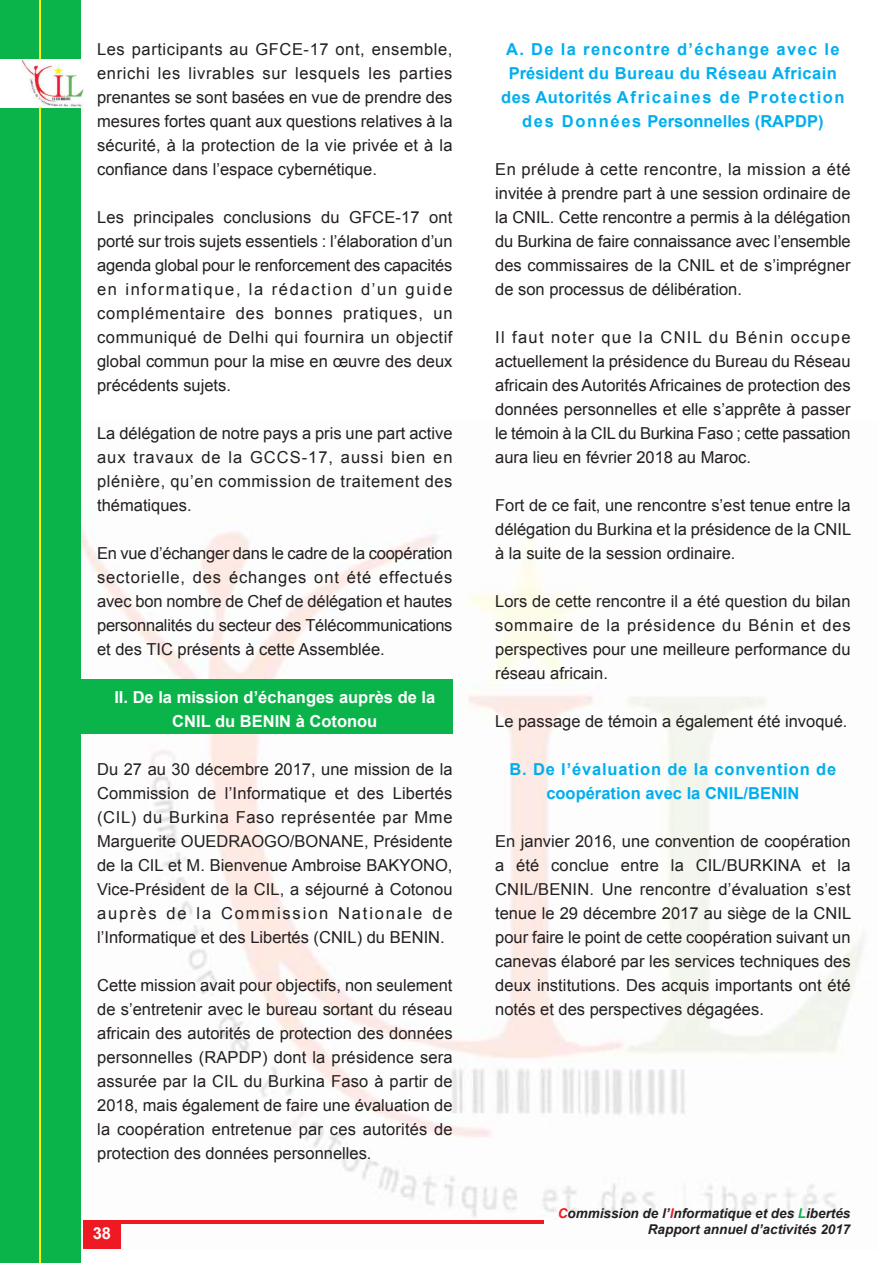
<style>
.page{position:relative;width:893px;height:1263px;background:#fff}
.page>*{position:absolute;margin:0;border:0;box-sizing:border-box;transform-origin:0 0}
.t1{font:16.5px/24px "Arial";color:#241f1f;text-align:justify}
.t2{font:700 16.5px/24px "Arial";letter-spacing:.03em;color:#00aeef;text-align:center}
.t3{font:700 16.5px/24px "Arial";letter-spacing:.05em;color:#00aeef;text-align:center}
.t4{font:700 16.5px/24px "Arial";color:#fff;text-align:center}
.t5{font:italic 700 13.5px/16.2px "Arial";color:#241f1f;text-align:right}
.s1{color:#ef1923}
.s2{color:#0ab44a}
</style>
<div class="page">
<img style="left:80px;top:421px;width:784px;height:828px">
<div style="left:0;top:0;width:80px;height:1263px;background:#0ab44a"></div>
<div style="left:0;top:59px;width:82px;height:49px;background:#fff"></div>
<hr style="left:39px;top:0;width:2px;height:1263px;background:#fff300">
<img style="left:22px;top:60px;width:61px;height:47px">
<div style="left:83px;top:1221px;width:37px;height:27px;background:#ef1923"></div>
<hr style="left:83px;top:1220px;width:460px;height:4px;background:#ef1923">
<div style="left:81px;top:679px;width:372px;height:54px;background:#0ab44a"></div>
<p class="t1" style="left:97px;top:37px;width:357px">Les participants au GFCE-17 ont, ensemble, enrichi les livrables sur lesquels les parties prenantes se sont basées en vue de prendre des mesures fortes quant aux questions relatives à la sécurité, à la protection de la vie privée et à la confiance dans l’espace cybernétique.</p>
<p class="t1" style="left:97px;top:205px;width:357px">Les principales conclusions du GFCE-17 ont porté sur trois sujets essentiels : l’élaboration d’un agenda global pour le renforcement des capacités en informatique, la rédaction d’un guide complémentaire des bonnes pratiques, un communiqué de Delhi qui fournira un objectif global commun pour la mise en œuvre des deux précédents sujets.</p>
<p class="t1" style="left:97px;top:421px;width:357px">La délégation de notre pays a pris une part active aux travaux de la GCCS-17, aussi bien en plénière, qu’en commission de traitement des thématiques.</p>
<p class="t1" style="left:97px;top:541px;width:357px">En vue d’échanger dans le cadre de la coopération sectorielle, des échanges ont été effectués avec bon nombre de Chef de délégation et hautes personnalités du secteur des Télécommunications et des TIC présents à cette Assemblée.</p>
<p class="t4" style="left:114px;top:685px;width:322px">II. De la mission d’échanges auprès de la<br>CNIL du BENIN à Cotonou</p>
<p class="t1" style="left:97px;top:757px;width:357px">Du 27 au 30 décembre 2017, une mission de la Commission de l’Informatique et des Libertés (CIL) du Burkina Faso représentée par Mme Marguerite OUEDRAOGO/BONANE, Présidente de la CIL et M. Bienvenue Ambroise BAKYONO, Vice-Président de la CIL, a séjourné à Cotonou auprès de la Commission Nationale de l’Informatique et des Libertés (CNIL) du BENIN.</p>
<p class="t1" style="left:97px;top:973px;width:357px">Cette mission avait pour objectifs, non seulement de s’entretenir avec le bureau sortant du réseau africain des autorités de protection des données personnelles (RAPDP) dont la présidence sera assurée par la CIL du Burkina Faso à partir de 2018, mais également de faire une évaluation de la coopération entretenue par ces autorités de protection des données personnelles.</p>
<p class="t4" style="left:93px;top:1221px;width:20px">38</p>
<p class="t2" style="left:501px;top:37px;width:345px">A. De la rencontre d’échange avec le Président du Bureau du Réseau Africain des Autorités Africaines de Protection des Données Personnelles (RAPDP)</p>
<p class="t1" style="left:495px;top:157px;width:357px">En prélude à cette rencontre, la mission a été invitée à prendre part à une session ordinaire de la CNIL. Cette rencontre a permis à la délégation du Burkina de faire connaissance avec l’ensemble des commissaires de la CNIL et de s’imprégner de son processus de délibération.</p>
<p class="t1" style="left:495px;top:325px;width:357px">Il faut noter que la CNIL du Bénin occupe actuellement la présidence du Bureau du Réseau africain des Autorités Africaines de protection des données personnelles et elle s’apprête à passer le témoin à la CIL du Burkina Faso ; cette passation aura lieu en février 2018 au Maroc.</p>
<p class="t1" style="left:495px;top:493px;width:357px">Fort de ce fait, une rencontre s’est tenue entre la délégation du Burkina et la présidence de la CNIL à la suite de la session ordinaire.</p>
<p class="t1" style="left:495px;top:589px;width:357px">Lors de cette rencontre il a été question du bilan sommaire de la présidence du Bénin et des perspectives pour une meilleure performance du réseau africain.</p>
<p class="t1" style="left:495px;top:709px;width:354px">Le passage de témoin a également été invoqué.</p>
<p class="t3" style="left:510px;top:757px;width:328px">B. De l’évaluation de la convention de coopération avec la CNIL/BENIN</p>
<p class="t1" style="left:495px;top:829px;width:357px">En janvier 2016, une convention de coopération a été conclue entre la CIL/BURKINA et la CNIL/BENIN. Une rencontre d’évaluation s’est tenue le 29 décembre 2017 au siège de la CNIL pour faire le point de cette coopération suivant un canevas élaboré par les services techniques des deux institutions. Des acquis importants ont été notés et des perspectives dégagées.</p>
<p class="t5" style="left:558px;top:1205px;width:294px"><span class="s1">C</span>ommission de l’<span class="s1">I</span>nformatique et des <span class="s2">L</span>ibertés<br>Rapport annuel d’activités 2017</p>
</div>
